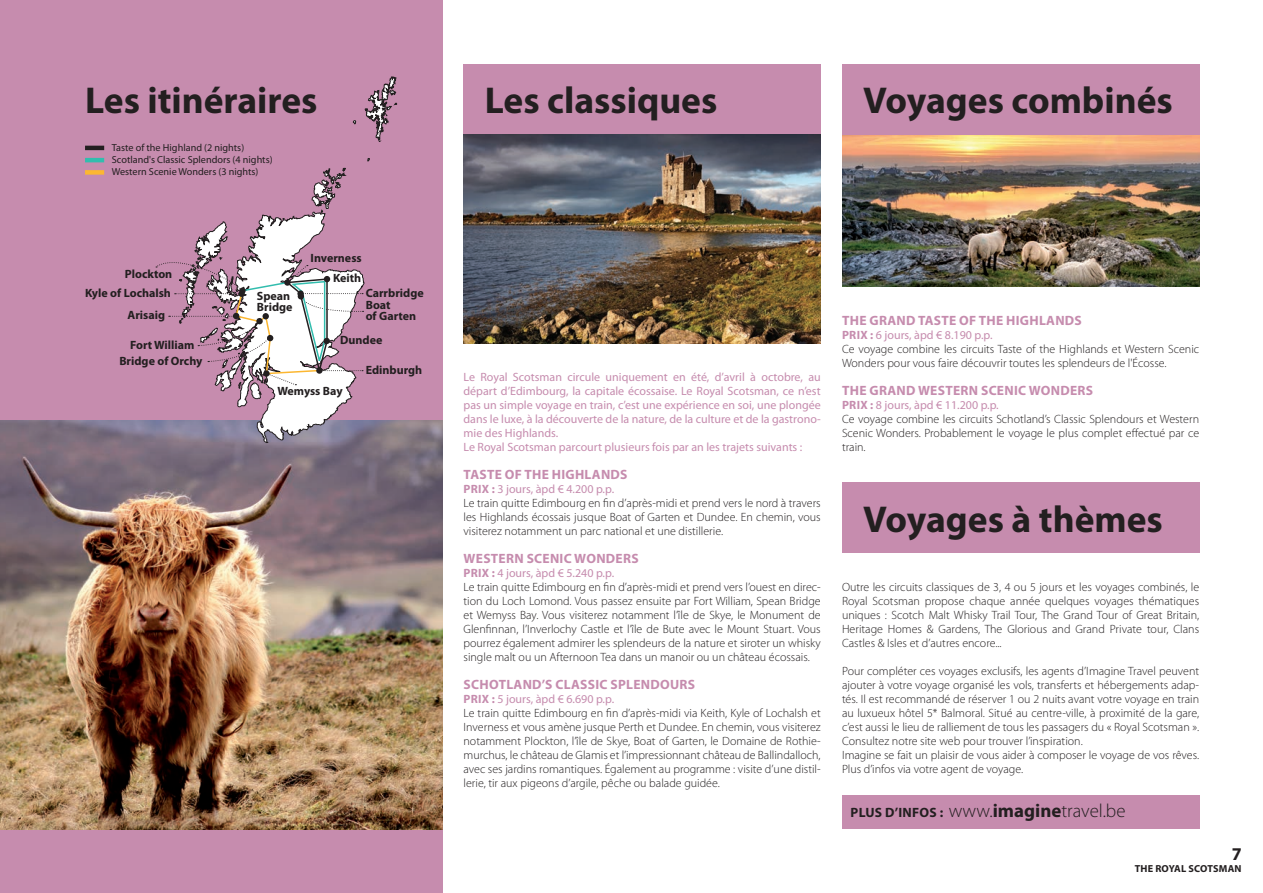
<style>
.page{position:relative;width:1263px;height:893px;background:#fff}
.page>*{position:absolute;margin:0;border:0;box-sizing:border-box;transform-origin:0 0}
.t1{font:700 37.5px "Myriad Pro";color:#231f20}
.t2{font:300 18.9px "Myriad Pro";color:#231f20}
.t3{font:700 18px "Myriad Pro";color:#231f20}
.t4{font:700 13.5px "Myriad Pro";letter-spacing:.02em;color:#c68cae}
.t5{font:300 12px/14px "Myriad Pro";color:#231f20}
.t6{font:12px/14px "Myriad Pro";color:#c68cae}
.t7{font:700 12px/19px "Myriad Pro";color:#231f20}
.t8{font:10.2px/12.3px "Myriad Pro";color:#231f20}
.t9{font:700 10.2px "Myriad Pro";letter-spacing:.015em;color:#231f20}
.s1{font-weight:700;color:#c68cae}
.s2{font-weight:400;color:#c68cae}
.s3{font-weight:700;font-size:13.5px}
.s4{font-weight:700}
</style>
<div class="page">
<img style="left:842px;top:134px;width:357px;height:152px">
<div style="left:463px;top:64px;width:358px;height:70px;background:#c68cae"></div>
<div style="left:842px;top:483px;width:357px;height:70px;background:#c68cae"></div>
<div style="left:842px;top:64px;width:357px;height:70px;background:#c68cae"></div>
<img style="left:463px;top:134px;width:358px;height:209px">
<div style="left:0;top:0;width:442px;height:893px;background:#c68cae"></div>
<img style="left:0;top:421px;width:442px;height:408px">
<hr style="left:85px;top:146px;width:19px;height:4px;background:#231f20">
<hr style="left:85px;top:158px;width:19px;height:4px;background:#32bdae">
<div style="left:85px;top:170px;width:19px;height:5px;background:#fcb731"></div>
<div style="left:842px;top:795px;width:357px;height:34px;background:#c68cae"></div>
<svg style="left:156px;top:76px;width:241px;height:367px"></svg>
<h1 class="t1" style="left:85px;top:80px;width:234px">Les itinéraires</h1>
<h1 class="t1" style="left:863px;top:80px;width:311px">Voyages combinés</h1>
<p class="t8" style="left:112px;top:141px;width:162px">Taste of the Highland (2 nights)<br>Scotland's Classic Splendors (4 nights)<br>Western Scenie Wonders (3 nights)</p>
<h1 class="t1" style="left:485px;top:80px;width:234px">Les classiques</h1>
<p class="t7" style="left:85px;top:264px;width:89px;text-align:right">Plockton<br>Kyle of Lochalsh</p>
<p class="t7" style="left:128px;top:306px;width:39px">Arisaig</p>
<p class="t7" style="left:119px;top:337px;width:85px;line-height:16px;text-align:center">Fort William<br>Bridge of Orchy</p>
<p class="t7" style="left:311px;top:248px;width:53px">Inverness</p>
<p class="t7" style="left:257px;top:291px;width:37px;line-height:10.5px">Spean<br>Bridge</p>
<p class="t7" style="left:333px;top:269px;width:30px">Keith</p>
<p class="t7" style="left:366px;top:287px;width:59px;line-height:12.5px">Carrbridge<br>Boat</p>
<p class="t7" style="left:366px;top:306px;width:52px">of Garten</p>
<p class="t7" style="left:340px;top:331px;width:44px">Dundee</p>
<p class="t7" style="left:366px;top:360px;width:58px">Edinburgh</p>
<p class="t7" style="left:277px;top:381px;width:67px">Wemyss Bay</p>
<p class="t6" style="left:463px;top:371px;width:359px">Le Royal Scotsman circule uniquement en été, d’avril à octobre, au départ d’Edimbourg, la capitale écossaise. Le Royal Scotsman, ce n’est pas un simple voyage en train, c’est une expérience en soi, une plongée dans le luxe, à la découverte de la nature, de la culture et de la gastrono&shy;mie des Highlands.<br>Le Royal Scotsman parcourt plusieurs fois par an les trajets suivants :</p>
<p class="t4" style="left:464px;top:467px;width:165px">TASTE OF THE HIGHLANDS</p>
<p class="t5" style="left:463px;top:482px;width:359px"><span class="s1">PRIX :</span> <span class="s2">3 jours, àpd € 4.200 p.p.<br></span>Le train quitte Edimbourg en fin d’après-midi et prend vers le nord à travers les Highlands écossais jusque Boat of Garten et Dundee. En chemin, vous visiterez notamment un parc national et une distillerie.</p>
<p class="t4" style="left:464px;top:551px;width:177px">WESTERN SCENIC WONDERS</p>
<p class="t5" style="left:463px;top:566px;width:359px"><span class="s1">PRIX :</span> <span class="s2">4 jours, àpd € 5.240 p.p.<br></span>Le train quitte Edimbourg en fin d’après-midi et prend vers l’ouest en direc&shy;tion du Loch Lomond. Vous passez ensuite par Fort William, Spean Bridge et Wemyss Bay. Vous visiterez notamment l’île de Skye, le Monument de Glenfinnan, l’Inverlochy Castle et l’île de Bute avec le Mount Stuart. Vous pourrez également admirer les splendeurs de la nature et siroter un whisky single malt ou un Afternoon Tea dans un manoir ou un château écossais.</p>
<p class="t4" style="left:464px;top:677px;width:233px">SCHOTLAND’S CLASSIC SPLENDOURS</p>
<p class="t5" style="left:463px;top:692px;width:359px"><span class="s1">PRIX :</span> <span class="s2">5 jours, àpd € 6.690 p.p.<br></span>Le train quitte Edimbourg en fin d’après-midi via Keith, Kyle of Lochalsh et Inverness et vous amène jusque Perth et Dundee. En chemin, vous visiterez notamment Plockton, l’île de Skye, Boat of Garten, le Domaine de Rothie&shy;murchus, le château de Glamis et l’impressionnant château de Ballindalloch, avec ses jardins romantiques. Également au programme : visite d’une distil&shy;lerie, tir aux pigeons d’argile, pêche ou balade guidée.</p>
<p class="t4" style="left:842px;top:313px;width:241px">THE GRAND TASTE OF THE HIGHLANDS</p>
<p class="t5" style="left:842px;top:328px;width:359px"><span class="s1">PRIX :</span> <span class="s2">6 jours, àpd € 8.190 p.p.<br></span>Ce voyage combine les circuits Taste of the Highlands et Western Scenic<br>Wonders pour vous faire découvrir toutes les splendeurs de l'Écosse.</p>
<p class="t4" style="left:842px;top:383px;width:252px">THE GRAND WESTERN SCENIC WONDERS</p>
<p class="t5" style="left:842px;top:398px;width:359px"><span class="s1">PRIX :</span> <span class="s2">8 jours, àpd € 11.200 p.p.<br></span>Ce voyage combine les circuits Schotland’s Classic Splendours et Western Scenic Wonders. Probablement le voyage le plus complet effectué par ce train.</p>
<h1 class="t1" style="left:863px;top:498px;width:301px">Voyages à thèmes</h1>
<p class="t5" style="left:842px;top:580px;width:359px;text-align:justify">Outre les circuits classiques de 3, 4 ou 5 jours et les voyages combinés, le Royal Scotsman propose chaque année quelques voyages thématiques uniques : Scotch Malt Whisky Trail Tour, The Grand Tour of Great Britain, Heritage Homes &amp; Gardens, The Glorious and Grand Private tour, Clans Castles &amp; Isles et d’autres encore...</p>
<p class="t5" style="left:842px;top:664px;width:359px">Pour compléter ces voyages exclusifs, les agents d’Imagine Travel peuvent ajouter à votre voyage organisé les vols, transferts et hébergements adap&shy;tés. Il est recommandé de réserver 1 ou 2 nuits avant votre voyage en train au luxueux hôtel 5* Balmoral. Situé au centre-ville, à proximité de la gare, c’est aussi le lieu de ralliement de tous les passagers du « Royal Scotsman ».<br>Consultez notre site web pour trouver l’inspiration.<br>Imagine se fait un plaisir de vous aider à composer le voyage de vos rêves.<br>Plus d’infos via votre agent de voyage.</p>
<h2 class="t2" style="left:851px;top:801px;width:276px"><span class="s3">PLUS D’INFOS :</span> www.<span class="s4">imagine</span>travel.be</h2>
<h3 class="t3" style="left:1232px;top:843px;width:11px">7</h3>
<p class="t9" style="left:1135px;top:863px;width:108px">THE ROYAL SCOTSMAN</p>
</div>
